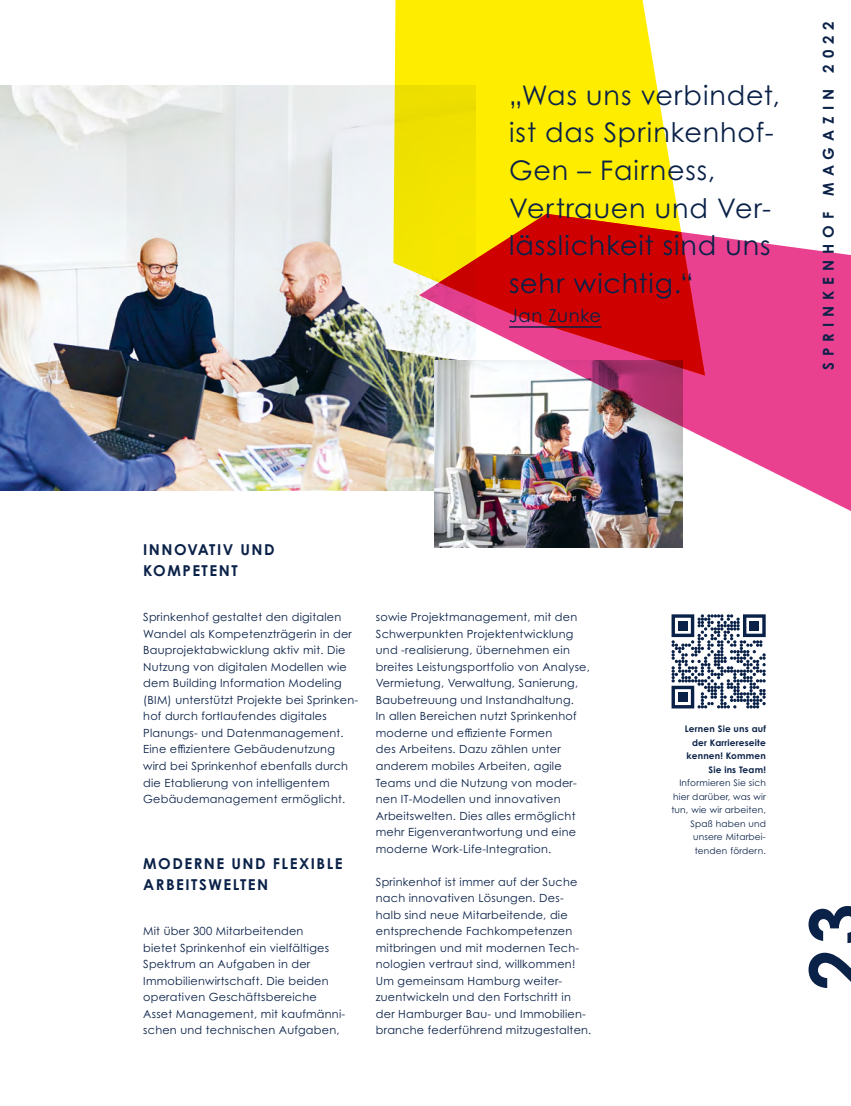
<style>
.page{position:relative;width:851px;height:1106px;background:#fff}
.page>*{position:absolute;margin:0;border:0;box-sizing:border-box;transform-origin:0 0}
.t1{font:700 75px "Century Gothic Pro";color:#0a2148}
.t2{font:27px/37.5px "Century Gothic Pro";letter-spacing:.035em;color:#0a2148}
.t3{font:18px "Century Gothic Pro";letter-spacing:.035em;color:#0a2148}
.t4{font:700 15px/21px "Century Gothic Pro";letter-spacing:.1em;color:#0a2148}
.t5{font:700 15px "Century Gothic Pro";letter-spacing:.4em;color:#0a2148}
.t6{font:11.25px/16.5px "Century Gothic Pro";letter-spacing:.02em;color:#0a2148}
.t7{font:9px/13.5px "Century Gothic Pro";letter-spacing:.02em;color:#0a2148;text-align:right}
.t8{font:700 9px/13.5px "Century Gothic Pro";letter-spacing:.02em;color:#0a2148;text-align:right}
</style>
<div class="page">
<img style="left:0;top:85px;width:419px;height:405px">
<img style="left:434px;top:527px;width:248px;height:21px">
<img style="left:419px;top:235px;width:431px;height:292px">
<svg style="left:393px;top:0;width:286px;height:375px;background:#f9ea1f"></svg>
<svg style="left:439px;top:214px;width:266px;height:161px;background:#da4538"></svg>
<hr style="left:509px;top:326px;width:92px;height:2px;background:#0a2148">
<svg style="left:671px;top:614px;width:94px;height:94px"></svg>
<div style="left:678px;top:621px;width:9px;height:9px;background:#0a2148"></div>
<div style="left:749px;top:621px;width:10px;height:9px;background:#0a2148"></div>
<div style="left:678px;top:692px;width:9px;height:10px;background:#0a2148"></div>
<h2 class="t2" style="left:509px;top:76px;width:272px">„Was uns verbindet, ist das Sprinkenhof-<br>Gen – Fairness,<br>Vertrauen und Ver&shy;lässlichkeit sind uns sehr wichtig.“</h2>
<h3 class="t3" style="left:509px;top:305px;width:93px">Jan Zunke</h3>
<h3 class="t5" style="left:819px;top:370px;width:350px;rotate:-90deg">SPRINKENHOF MAGAZIN 2022</h3>
<h3 class="t4" style="left:143px;top:539px;width:133px">INNOVATIV UND<br>KOMPETENT</h3>
<p class="t6" style="left:143px;top:609px;width:216px">Sprinkenhof gestaltet den digitalen Wandel als Kompetenzträgerin in der Bauprojektabwicklung aktiv mit. Die Nutzung von digitalen Modellen wie dem Building Information Modeling (BIM) unterstützt Projekte bei Sprinken&shy;hof durch fortlaufendes digitales Planungs- und Datenmanagement.<br>Eine effizientere Gebäudenutzung wird bei Sprinkenhof ebenfalls durch die Etablierung von intelligentem Gebäudemanagement ermöglicht.</p>
<h3 class="t4" style="left:143px;top:852px;width:201px">MODERNE UND FLEXIBLE<br>ARBEITSWELTEN</h3>
<p class="t6" style="left:143px;top:922px;width:203px">Mit über 300 Mitarbeitenden<br>bietet Sprinkenhof ein vielfältiges<br>Spektrum an Aufgaben in der<br>Immobilienwirtschaft. Die beiden operativen Geschäftsbereiche<br>Asset Management, mit kaufmänni&shy;schen und technischen Aufgaben,</p>
<p class="t6" style="left:376px;top:609px;width:215px">sowie Projektmanagement, mit den Schwerpunkten Projektentwicklung und -realisierung, übernehmen ein breites Leistungsportfolio von Analyse, Vermietung, Verwaltung, Sanierung, Baubetreuung und Instandhaltung.<br>In allen Bereichen nutzt Sprinkenhof moderne und effiziente Formen<br>des Arbeitens. Dazu zählen unter anderem mobiles Arbeiten, agile Teams und die Nutzung von moder&shy;nen IT-Modellen und innovativen Arbeitswelten. Dies alles ermöglicht mehr Eigenverantwortung und eine moderne Work-Life-Integration.</p>
<p class="t6" style="left:376px;top:873px;width:217px">Sprinkenhof ist immer auf der Suche nach innovativen Lösungen. Des&shy;halb sind neue Mitarbeitende, die entsprechende Fachkompetenzen mitbringen und mit modernen Tech&shy;nologien vertraut sind, willkommen!<br>Um gemeinsam Hamburg weiter&shy;zuentwickeln und den Fortschritt in der Hamburger Bau- und Immobilien&shy;branche federführend mitzugestalten.</p>
<p class="t8" style="left:684px;top:722px;width:83px">Lernen Sie uns auf der Karriereseite kennen! Kommen<br>Sie ins Team!</p>
<p class="t7" style="left:671px;top:776px;width:96px">Informieren Sie sich hier darüber, was wir tun, wie wir arbeiten,<br>Spaß haben und unsere Mitarbei&shy;tenden fördern.</p>
<h1 class="t1" style="left:789px;top:991px;width:89px;rotate:-90deg">23</h1>
</div>
